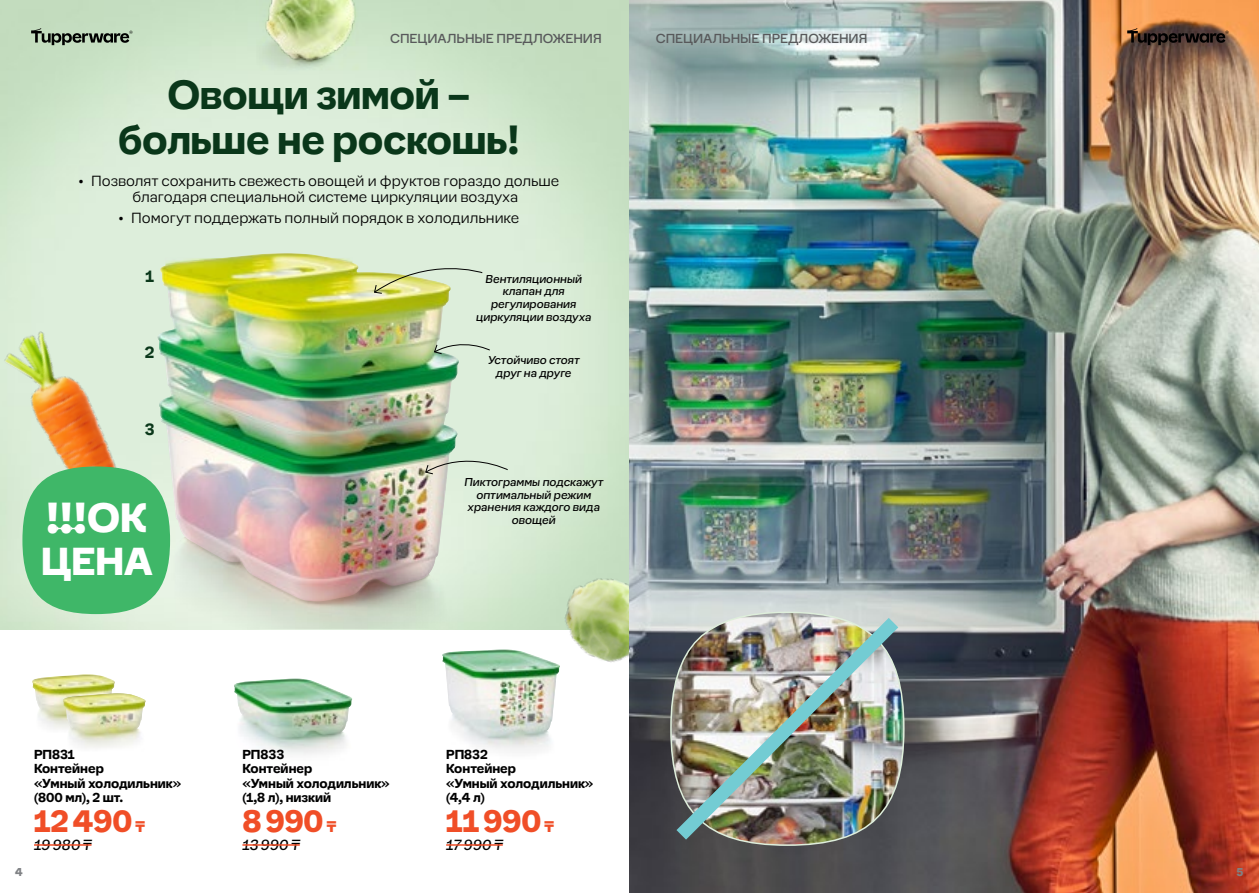
<style>
.page{position:relative;width:1259px;height:893px;background:#fff}
.page>*{position:absolute;margin:0;border:0;box-sizing:border-box;transform-origin:0 0}
.t1{font:900 39.9px "Earl Sans";color:#fff}
.t2{font:700 37.5px/45px "Earl Sans";letter-spacing:-.01em;color:#0a371a;text-align:center}
.t3{font:900 35.85px "Earl Sans";color:#fff}
.t4{font:900 28.5px "Earl Sans";color:#f04e27}
.t5{font:700 15px "Earl Sans";color:#0a371a}
.t6{font:300 13.5px/16.2px "Earl Sans";color:#000}
.t7{font:italic 13.5px "Earl Sans";letter-spacing:.03em;color:#000}
.t8{font:700 12px/14.4px "Earl Sans";color:#000}
.t9{font:12px "Earl Sans";color:#58595b}
.t10{font:italic 10.5px/12.6px "Earl Sans";color:#000;text-align:center}
.t11{font:900 10.5px "Earl Sans";color:#808285}
.s1{font-weight:400}
.s2{font-size:37.65px}
.s3{font-size:14.25px}
</style>
<div class="page">
<img style="left:0;top:0;width:629px;height:629px">
<img style="left:0;top:323px;width:158px;height:254px">
<img style="left:539px;top:550px;width:90px;height:112px">
<img style="left:158px;top:601px;width:301px;height:28px">
<img style="left:158px;top:253px;width:301px;height:348px">
<img style="left:32px;top:674px;width:83px;height:41px">
<img style="left:63px;top:693px;width:83px;height:41px">
<img style="left:629px;top:0;width:630px;height:893px">
<svg style="left:424px;top:449px;width:84px;height:26px;background:#bfd4bf"></svg>
<svg style="left:433px;top:337px;width:57px;height:18px"></svg>
<svg style="left:373px;top:255px;width:110px;height:39px;background:#d7e2ba"></svg>
<img style="left:442px;top:650px;width:118px;height:87px">
<hr style="left:34px;top:844px;width:58px;height:2px;background:#f04e27">
<hr style="left:446px;top:844px;width:57px;height:2px;background:#f04e27">
<img style="left:256px;top:0;width:124px;height:81px">
<div style="left:22px;top:466px;width:148px;height:148px;background:#3fb768;border-radius:50%"></div>
<svg style="left:57px;top:526px;width:5px;height:5px"></svg>
<svg style="left:71px;top:526px;width:5px;height:5px"></svg>
<img style="left:234px;top:679px;width:118px;height:59px">
<hr style="left:242px;top:844px;width:58px;height:2px;background:#f04e27">
<img style="left:662px;top:603px;width:250px;height:251px">
<svg style="left:1120px;top:21px;width:112px;height:29px;background:#6c4933"></svg>
<svg style="left:24px;top:21px;width:113px;height:29px;background:#a2b79f"></svg>
<p class="t9" style="left:390px;top:28px;width:213px">СПЕЦИАЛЬНЫЕ ПРЕДЛОЖЕНИЯ</p>
<p class="t9" style="left:655px;top:28px;width:213px">СПЕЦИАЛЬНЫЕ ПРЕДЛОЖЕНИЯ</p>
<h2 class="t2" style="left:118px;top:69px;width:403px">Овощи зимой – больше не роскошь!</h2>
<p class="t6" style="left:132px;top:172px;width:428px;text-indent:-54px"><span class="s1">•</span> Позволят сохранить свежесть овощей и фруктов гораздо дольше благодаря специальной системе циркуляции воздуха</p>
<p class="t6" style="left:118px;top:208px;width:402px"><span class="s1">•</span> Помогут поддержать полный порядок в холодильнике</p>
<p class="t5" style="left:145px;top:263px;width:10px">1</p>
<p class="t5" style="left:145px;top:340px;width:11px">2</p>
<p class="t5" style="left:145px;top:416px;width:11px">3</p>
<h1 class="t1" style="left:46px;top:482px;width:102px">!!!<span class="s2">ОК</span></h1>
<h3 class="t3" style="left:41px;top:530px;width:113px">ЦЕНА</h3>
<p class="t10" style="left:476px;top:272px;width:117px">Вентиляционный клапан для регулирования циркуляции воздуха</p>
<p class="t10" style="left:488px;top:353px;width:93px">Устойчиво стоят друг на друге</p>
<p class="t10" style="left:464px;top:475px;width:140px">Пиктограммы подскажут оптимальный режим хранения каждого вида овощей</p>
<p class="t8" style="left:34px;top:746px;width:149px">РП831<br>Контейнер<br>«Умный холодильник» (800 мл), 2 шт.</p>
<h3 class="t4" style="left:34px;top:796px;width:112px">12 490 <span class="s3">₸</span></h3>
<p class="t7" style="left:34px;top:834px;width:59px">19 980 ₸</p>
<p class="t8" style="left:242px;top:746px;width:149px">РП833<br>Контейнер<br>«Умный холодильник» (1,8 л), низкий</p>
<h3 class="t4" style="left:242px;top:796px;width:95px">8990 <span class="s3">₸</span></h3>
<p class="t7" style="left:242px;top:834px;width:59px">13 990 ₸</p>
<p class="t8" style="left:446px;top:746px;width:149px">РП832<br>Контейнер<br>«Умный холодильник» (4,4 л)</p>
<h3 class="t4" style="left:446px;top:796px;width:109px">11990 <span class="s3">₸</span></h3>
<p class="t7" style="left:446px;top:834px;width:58px">17 990 ₸</p>
<p class="t11" style="left:15px;top:863px;width:9px">4</p>
<p class="t11" style="left:1236px;top:863px;width:8px">5</p>
</div>
